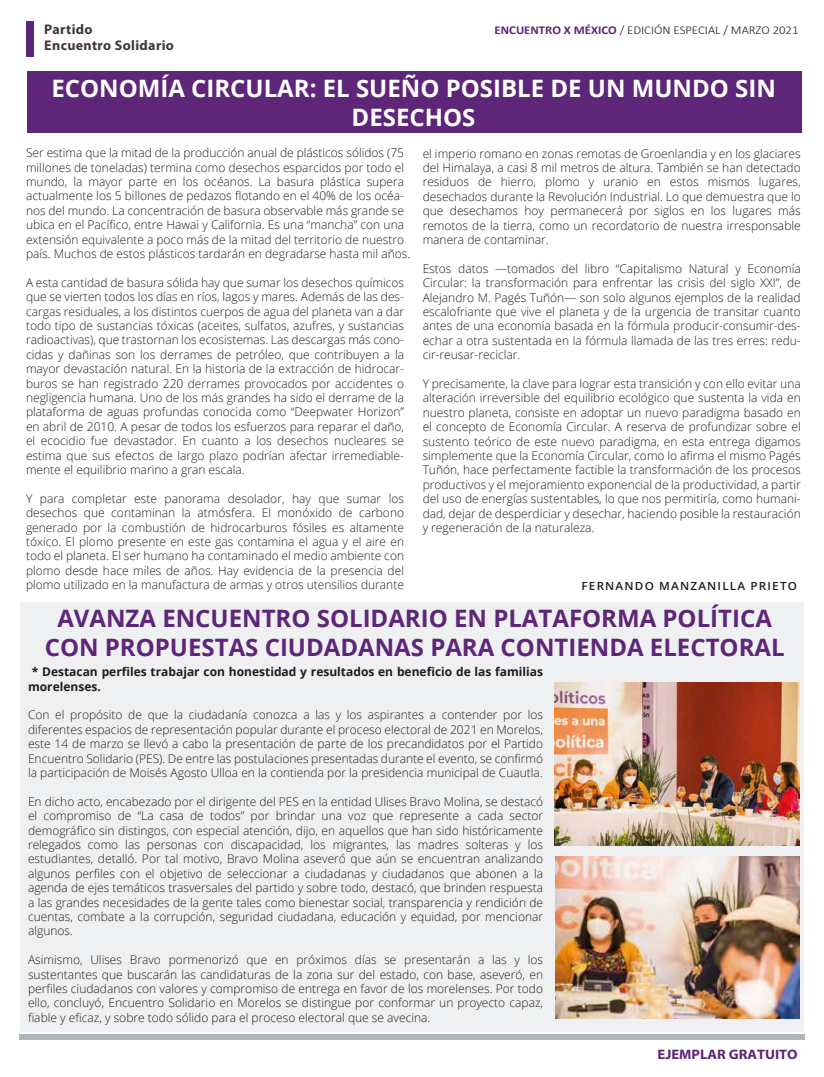
<style>
.page{position:relative;width:824px;height:1077px;background:#fff}
.page>*{position:absolute;margin:0;border:0;box-sizing:border-box;transform-origin:0 0}
.t1{font:700 24px/28.8px "Open Sans";color:#5d2678;text-align:center}
.t2{font:700 24px/28.8px "Open Sans";color:#fff;text-align:center}
.t3{font:700 14px/16.8px "Myriad Pro";letter-spacing:.025em;color:#41363f}
.t4{font:700 13.8px "Myriad Pro";color:#5d2678;scale:1.06 1}
.t5{font:300 12px/14.4px "Open Sans";color:#1d1d1b;text-align:justify}
.t6{font:700 12px/14.4px "Open Sans";color:#1d1d1b}
.t7{font:300 12px "Calibri";color:#1d1d1b;scale:1.06 1}
.t8{font:600 11.2px "Open Sans";letter-spacing:.1em;color:#1d1d1b;scale:1.05 1}
.s1{font-weight:700;color:#5d2578}
</style>
<div class="page">
<div style="left:27px;top:71px;width:775px;height:62px;background:#5d2678"></div>
<div style="left:20px;top:1034px;width:784px;height:6px;background:#b0b7ba"></div>
<div style="left:26px;top:21px;width:7px;height:36px;background:#5d2678"></div>
<div style="left:20px;top:602px;width:784px;height:430px;background:#eff0f1"></div>
<img style="left:554px;top:682px;width:245px;height:164px">
<img style="left:555px;top:856px;width:244px;height:162px">
<p class="t3" style="left:44px;top:20px;width:131px">Partido<br>Encuentro Solidario</p>
<p class="t7" style="left:495px;top:22px;width:288px"><span class="s1">ENCUENTRO X MÉXICO</span> / EDICIÓN ESPECIAL / MARZO 2021</p>
<h1 class="t2" style="left:51px;top:74px;width:726px">ECONOMÍA CIRCULAR: EL SUEÑO POSIBLE DE UN MUNDO SIN<br>DESECHOS</h1>
<p class="t5" style="left:26px;top:145px;width:386px;text-align:left">Ser estima que la mitad de la producción anual de plásticos sólidos (75 millones de toneladas) termina como desechos esparcidos por todo el mundo, la mayor parte en los océanos. La basura plástica supera actualmente los 5 billones de pedazos flotando en el 40% de los océa&shy;nos del mundo. La concentración de basura observable más grande se ubica en el Pacífico, entre Hawai y California. Es una “mancha” con una extensión equivalente a poco más de la mitad del territorio de nuestro país. Muchos de estos plásticos tardarán en degradarse hasta mil años.</p>
<p class="t5" style="left:26px;top:275px;width:380px">A esta cantidad de basura sólida hay que sumar los desechos químicos que se vierten todos los días en ríos, lagos y mares. Además de las des&shy;cargas residuales, a los distintos cuerpos de agua del planeta van a dar todo tipo de sustancias tóxicas (aceites, sulfatos, azufres, y sustancias radioactivas), que trastornan los ecosistemas. Las descargas más cono&shy;cidas y dañinas son los derrames de petróleo, que contribuyen a la mayor devastación natural. En la historia de la extracción de hidrocar&shy;buros se han registrado 220 derrames provocados por accidentes o negligencia humana. Uno de los más grandes ha sido el derrame de la plataforma de aguas profundas conocida como “Deepwater Horizon” en abril de 2010. A pesar de todos los esfuerzos para reparar el daño, el ecocidio fue devastador. En cuanto a los desechos nucleares se estima que sus efectos de largo plazo podrían afectar irremediable&shy;mente el equilibrio marino a gran escala.</p>
<p class="t5" style="left:26px;top:491px;width:380px">Y para completar este panorama desolador, hay que sumar los desechos que contaminan la atmósfera. El monóxido de carbono generado por la combustión de hidrocarburos fósiles es altamente tóxico. El plomo presente en este gas contamina el agua y el aire en todo el planeta. El ser humano ha contaminado el medio ambiente con plomo desde hace miles de años. Hay evidencia de la presencia del plomo utilizado en la manufactura de armas y otros utensilios durante</p>
<p class="t5" style="left:423px;top:146px;width:380px">el imperio romano en zonas remotas de Groenlandia y en los glaciares del Himalaya, a casi 8 mil metros de altura. También se han detectado residuos de hierro, plomo y uranio en estos mismos lugares, desechados durante la Revolución Industrial. Lo que demuestra que lo que desechamos hoy permanecerá por siglos en los lugares más remotos de la tierra, como un recordatorio de nuestra irresponsable manera de contaminar.</p>
<p class="t5" style="left:423px;top:261px;width:380px">Estos datos —tomados del libro “Capitalismo Natural y Economía Circular: la transformación para enfrentar las crisis del siglo XXI”, de Alejandro M. Pagés Tuñón— son solo algunos ejemplos de la realidad escalofriante que vive el planeta y de la urgencia de transitar cuanto antes de una economía basada en la fórmula producir-consumir-des&shy;echar a otra sustentada en la fórmula llamada de las tres erres: redu&shy;cir-reusar-reciclar.</p>
<p class="t5" style="left:423px;top:376px;width:380px">Y precisamente, la clave para lograr esta transición y con ello evitar una alteración irreversible del equilibrio ecológico que sustenta la vida en nuestro planeta, consiste en adoptar un nuevo paradigma basado en el concepto de Economía Circular. A reserva de profundizar sobre el sustento teórico de este nuevo paradigma, en esta entrega digamos simplemente que la Economía Circular, como lo afirma el mismo Pagés Tuñón, hace perfectamente factible la transformación de los procesos productivos y el mejoramiento exponencial de la productividad, a partir del uso de energías sustentables, lo que nos permitiría, como humani&shy;dad, dejar de desperdiciar y desechar, haciendo posible la restauración y regeneración de la naturaleza.</p>
<p class="t8" style="left:581px;top:578px;width:207px">FERNANDO MANZANILLA PRIETO</p>
<h1 class="t1" style="left:45px;top:603px;width:741px">AVANZA ENCUENTRO SOLIDARIO EN PLATAFORMA POLÍTICA<br>CON PROPUESTAS CIUDADANAS PARA CONTIENDA ELECTORAL</h1>
<p class="t6" style="left:28px;top:664px;width:516px;text-indent:4px">* Destacan perfiles trabajar con honestidad y resultados en beneficio de las familias morelenses.</p>
<p class="t5" style="left:28px;top:707px;width:517px">Con el propósito de que la ciudadanía conozca a las y los aspirantes a contender por los diferentes espacios de representación popular durante el proceso electoral de 2021 en Morelos, este 14 de marzo se llevó a cabo la presentación de parte de los precandidatos por el Partido Encuentro Solidario (PES). De entre las postulaciones presentadas durante el evento, se confirmó la participación de Moisés Agosto Ulloa en la contienda por la presidencia municipal de Cuautla.</p>
<p class="t5" style="left:28px;top:794px;width:517px">En dicho acto, encabezado por el dirigente del PES en la entidad Ulises Bravo Molina, se destacó el compromiso de “La casa de todos” por brindar una voz que represente a cada sector demográfico sin distingos, con especial atención, dijo, en aquellos que han sido históricamente relegados como las personas con discapacidad, los migrantes, las madres solteras y los estudiantes, detalló. Por tal motivo, Bravo Molina aseveró que aún se encuentran analizando algunos perfiles con el objetivo de seleccionar a ciudadanas y ciudadanos que abonen a la agenda de ejes temáticos trasversales del partido y sobre todo, destacó, que brinden respuesta a las grandes necesidades de la gente tales como bienestar social, transparencia y rendición de cuentas, combate a la corrupción, seguridad ciudadana, educación y equidad, por mencionar algunos.</p>
<p class="t5" style="left:28px;top:952px;width:517px">Asimismo, Ulises Bravo pormenorizó que en próximos días se presentarán a las y los sustentantes que buscarán las candidaturas de la zona sur del estado, con base, aseveró, en perfiles ciudadanos con valores y compromiso de entrega en favor de los morelenses. Por todo ello, concluyó, Encuentro Solidario en Morelos se distingue por conformar un proyecto capaz, fiable y eficaz, y sobre todo sólido para el proceso electoral que se avecina.</p>
<p class="t4" style="left:657px;top:1045px;width:134px">EJEMPLAR GRATUITO</p>
</div>
